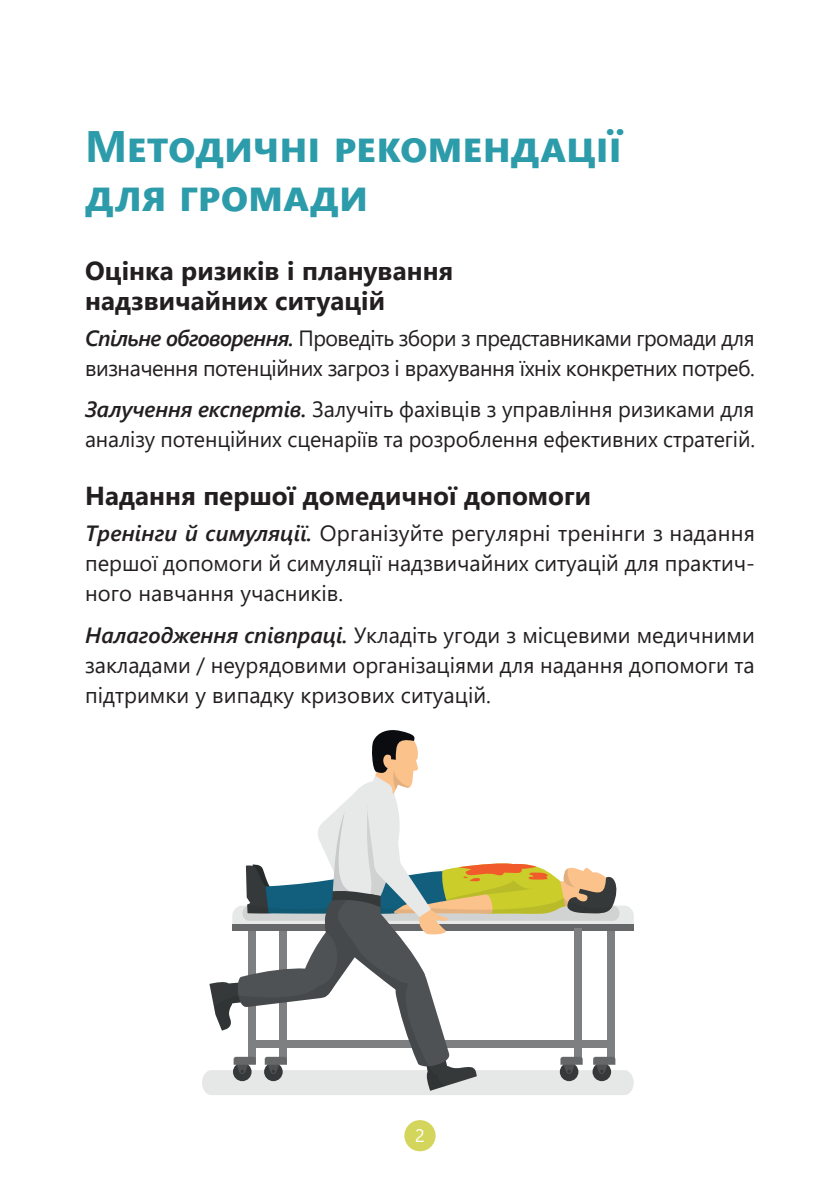
<style>
.page{position:relative;width:840px;height:1191px;background:#fff}
.page>*{position:absolute;margin:0;border:0;box-sizing:border-box;transform-origin:0 0}
.t1{font:700 44px/48px "Segoe UI";letter-spacing:.015em;color:#2c9baa}
.t2{font:700 26px/30px "Segoe UI";color:#231f20}
.t3{font:22px/30px "Segoe UI";letter-spacing:-.005em;color:#231f20;text-align:justify}
.t4{font:22px/30px "Segoe UI";letter-spacing:-.025em;color:#231f20}
.t5{font:18px "Segoe UI";color:#fff}
.s1{font-weight:600;font-style:italic}
</style>
<div class="page">
<div style="left:404px;top:1120px;width:31px;height:31px;background:#d4d55c;border-radius:50%"></div>
<svg style="left:202px;top:730px;width:431px;height:365px"></svg>
<h1 class="t1" style="left:85px;top:119px;width:537px">Методичні рекомендації для громади</h1>
<p class="t2" style="left:85px;top:254px;width:369px">Оцінка ризиків і планування надзвичайних ситуацій</p>
<p class="t4" style="left:85px;top:321px;width:671px"><span class="s1">Спільне обговорення.</span> Проведіть збори з представниками громади для визначення потенційних загроз і врахування їхніх конкретних потреб.</p>
<p class="t3" style="left:85px;top:392px;width:671px"><span class="s1">Залучення експертів.</span> Залучіть фахівців з управління ризиками для аналізу потенційних сценаріїв та розроблення ефективних стратегій.</p>
<p class="t2" style="left:85px;top:479px;width:507px">Надання першої домедичної допомоги</p>
<p class="t3" style="left:85px;top:516px;width:670px"><span class="s1">Тренінги й симуляції.</span> Організуйте регулярні тренінги з надання першої допомоги й симуляції надзвичайних ситуацій для практич&shy;ного навчання учасників.</p>
<p class="t3" style="left:85px;top:618px;width:670px"><span class="s1">Налагодження співпраці.</span> Укладіть угоди з місцевими медичними закладами / неурядовими організаціями для надання допомоги та підтримки у випадку кризових ситуацій.</p>
<p class="t5" style="left:415px;top:1118px;width:11px">2</p>
</div>
